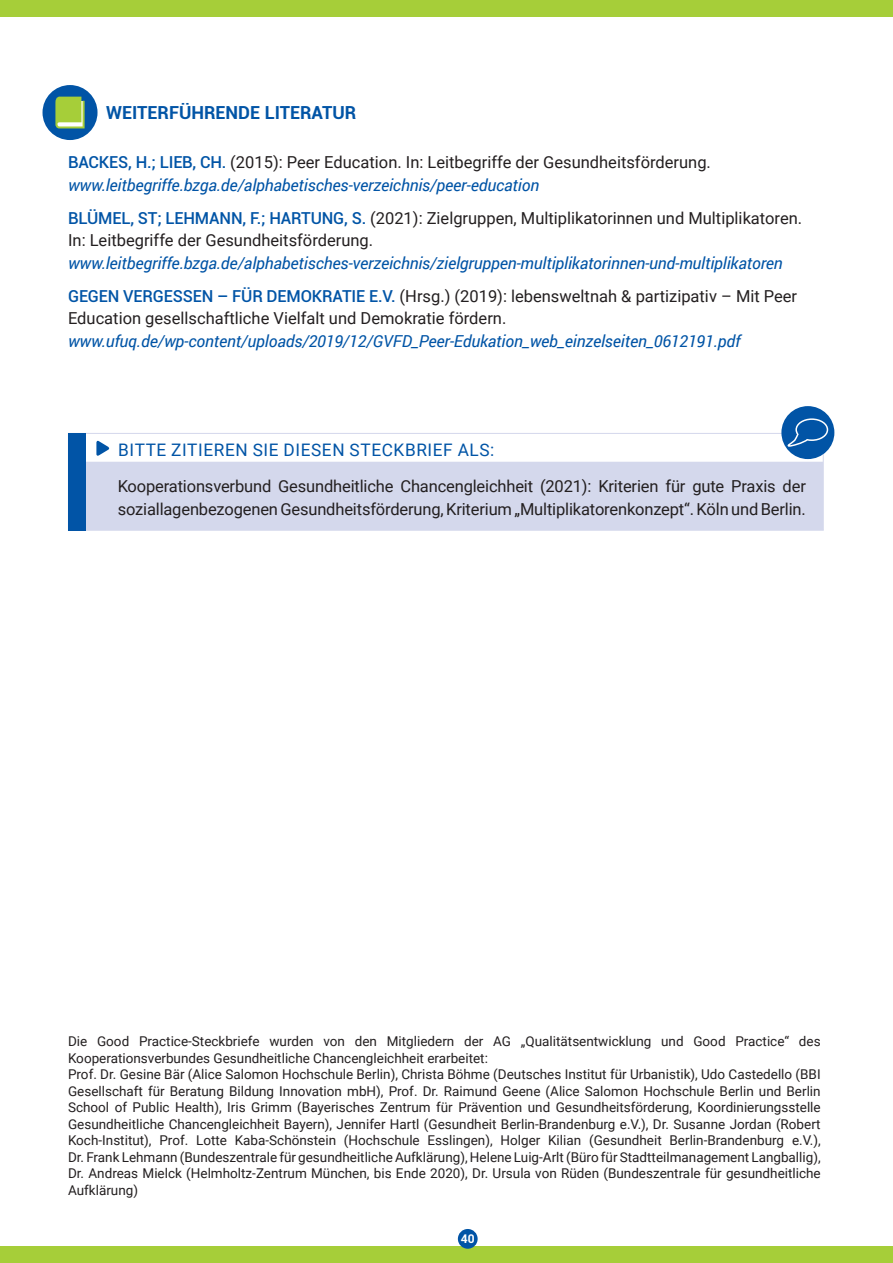
<style>
.page{position:relative;width:893px;height:1263px;background:#fff}
.page>*{position:absolute;margin:0;border:0;box-sizing:border-box;transform-origin:0 0}
.t1{font:700 18px "Roboto";color:#0154a6}
.t2{font:17.25px "Roboto";color:#0154a6}
.t3{font:italic 16.5px/22.5px "Roboto";letter-spacing:-.01em;color:#0154a6}
.t4{font:16.5px/22.5px "Roboto";letter-spacing:-.01em;color:#231f20}
.t5{font:13.5px/16.5px "Roboto";color:#231f20}
.t6{font:700 12px "Roboto";color:#fff}
.s1{font-weight:500;font-style:normal}
.s2{font-style:normal;color:#231f20}
.s3{font-weight:500;color:#0154a6}
</style>
<div class="page">
<div style="left:0;top:1246px;width:893px;height:17px;background:#a6ce39"></div>
<div style="left:458px;top:1229px;width:20px;height:20px;background:#0154a6;border-radius:50%"></div>
<div style="left:0;top:0;width:893px;height:17px;background:#a6ce39"></div>
<div style="left:68px;top:433px;width:755px;height:97px;background:#d4d8ec"></div>
<div style="left:75px;top:432px;width:748px;height:30px;background:#fff"></div>
<svg style="left:96px;top:440px;width:14px;height:16px"></svg>
<div style="left:68px;top:433px;width:756px;height:98px;border:1px solid #d4d8ec"></div>
<div style="left:68px;top:433px;width:17px;height:98px;background:#0154a6"></div>
<div style="left:781px;top:406px;width:53px;height:53px;background:#0154a6;border-radius:50%"></div>
<svg style="left:787px;top:418px;width:42px;height:31px"></svg>
<div style="left:43px;top:85px;width:55px;height:55px;background:#0154a6;border-radius:50%"></div>
<svg style="left:55px;top:96px;width:30px;height:32px"></svg>
<h1 class="t1" style="left:106px;top:100px;width:28px">WEITERFÜHRENDE</h1>
<h1 class="t1" style="left:265px;top:100px;width:21px">LITERATUR</h1>
<p class="t3" style="left:68px;top:150px;width:644px"><span class="s1">BACKES, H.; LIEB, CH.</span> <span class="s2">(2015): Peer Education. I n: Leitbegriffe der Gesundheitsförderung. </span>www.leitbegriffe.bzga.de/alphabetisches-verzeichnis/peer-education</p>
<p class="t4" style="left:68px;top:206px;width:736px"><span class="s3">BLÜMEL, ST; LEHMANN, F.; HARTUNG, S.</span> (2021): Zielgruppen, M ultiplikatorinnen und M ultiplikatoren.<br>I n: Leitbegriffe der Gesundheitsförderung.</p>
<p class="t3" style="left:68px;top:246px;width:731px;line-height:33.2px">www.leitbegriffe.bzga.de/alphabetisches-verzeichnis/zielgruppen-multiplikatorinnen-und-multiplikatoren<br><span class="s1">GEGEN VERGESSEN – FÜR DEMOKRATIE E.V.</span> <span class="s2">(H rsg.) (2019): lebensweltnah &amp; partizipativ – M it Peer</span></p>
<p class="t4" style="left:68px;top:307px;width:440px">Education gesellschaftliche Vielfalt und Demokratie fördern.</p>
<p class="t3" style="left:68px;top:329px;width:674px">www.ufuq.de/wp-content/uploads/2019/12/GVFD_Peer-Edukation_web_einzelseiten_0612191.pdf</p>
<p class="t2" style="left:118px;top:437px;width:22px">Bitte</p>
<p class="t2" style="left:171px;top:437px;width:11px">zitieren</p>
<p class="t2" style="left:253px;top:437px;width:42px">Sie diesen</p>
<p class="t2" style="left:350px;top:437px;width:23px">Steckbrief</p>
<p class="t2" style="left:458px;top:437px;width:12px">als</p>
<p class="t2" style="left:490px;top:437px;width:6px">:</p>
<p class="t4" style="left:118px;top:475px;width:690px">Kooperationsverbund Gesundheitliche Chancengleichheit (2021): Kriterien für gute Praxis der soziallagenbezogenen Gesundheitsförderung, Kriterium „M ultiplikatorenkonzept“. Köln und Berlin.</p>
<p class="t5" style="left:68px;top:1033px;width:435px">Die Good Practice-Steckbriefe wurden von den M itgliedern der AG</p>
<p class="t5" style="left:521px;top:1033px;width:301px">„Qualitätsentwicklung und Good Practice“ des</p>
<p class="t5" style="left:68px;top:1049px;width:754px">Kooperationsverbundes Gesundheitliche Chancengleichheit erarbeitet:<br>Prof. Dr. Gesine Bär (Alice Salomon Hochschule Berlin), Christa Böhme (Deutsches I nstitut für Urbanistik), Udo Castedello (BBI Gesellschaft für Beratung Bildung I nnovation mbH), Prof. Dr. Raimund Geene (Alice Salomon Hochschule Berlin und Berlin School of Public Health), I ris Grimm (Bayerisches Zentrum für Prävention und Gesundheitsförderung, Koordinierungsstelle Gesundheitliche Chancengleichheit Bayern), Jennifer Hartl (Gesundheit Berlin-Brandenburg e.V.), Dr. Susanne Jordan (Robert Koch-I nstitut), Prof. Lotte Kaba-Schönstein (Hochschule Esslingen), Holger Kilian (Gesundheit Berlin-Brandenburg e.V.), Dr. Frank Lehmann (Bundeszentrale für gesundheitliche Aufklärung), Helene Luig-Arlt (Büro für Stadtteilmanagement Langballig), Dr. Andreas M ielck (Helmholtz-Zentrum M ünchen, bis Ende 2020), Dr. Ursula von Rüden (Bundeszentrale für gesundheitliche Aufklärung)</p>
<p class="t6" style="left:461px;top:1230px;width:15px">40</p>
</div>
